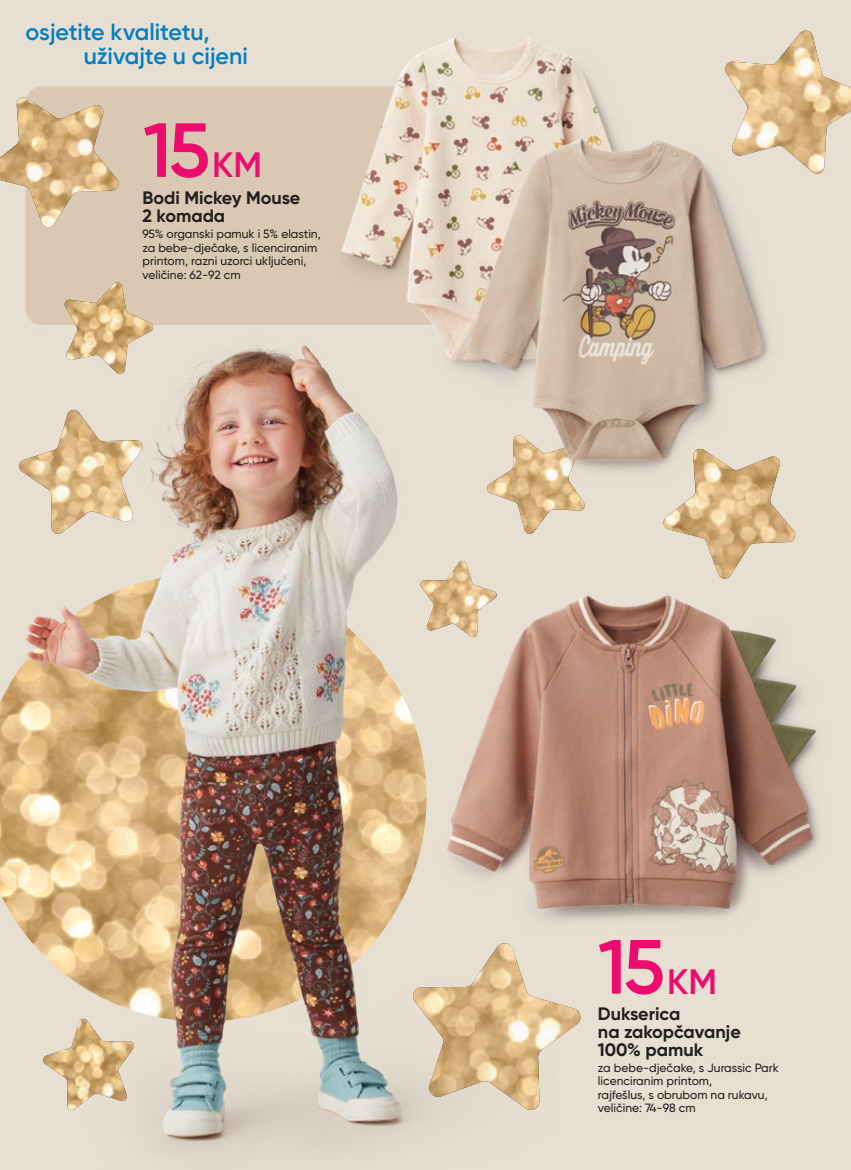
<style>
.page{position:relative;width:851px;height:1170px;background:#fff}
.page>*{position:absolute;margin:0;border:0;box-sizing:border-box;transform-origin:0 0}
.t1{font:600 76.5px "Gilroy";color:#ed0c6e}
.t2{font:600 23.25px/24px "Gilroy";letter-spacing:-.005em;color:#007dc5}
.t3{font:700 18px/18px "Gilroy";color:#231f20}
.t4{font:500 12px/13.5px "Gilroy";color:#231f20}
.s1{font-size:35.25px}
</style>
<div class="page">
<div style="left:0;top:0;width:850px;height:1169px;background:#e8dfd3"></div>
<div style="left:26px;top:86px;width:552px;height:239px;background:#d9c9b3;border-radius:16px"></div>
<img style="left:554px;top:496px;width:31px;height:15px">
<img style="left:554px;top:1002px;width:27px;height:39px">
<img style="left:725px;top:31px;width:125px;height:143px">
<img style="left:663px;top:496px;width:133px;height:65px">
<img style="left:0;top:97px;width:119px;height:132px">
<img style="left:64px;top:282px;width:90px;height:47px">
<img style="left:554px;top:571px;width:265px;height:350px">
<img style="left:319px;top:38px;width:286px;height:291px">
<img style="left:445px;top:109px;width:350px;height:9px">
<img style="left:445px;top:118px;width:350px;height:378px">
<img style="left:540px;top:329px;width:14px;height:723px">
<img style="left:0;top:329px;width:540px;height:824px">
<h2 class="t2" style="left:84px;top:20px;width:166px;text-indent:-58px">osjetite kvalitetu, uživajte u cijeni</h2>
<h1 class="t1" style="left:143px;top:103px;width:120px">15<span class="s1">KM</span></h1>
<h3 class="t3" style="left:142px;top:189px;width:159px">Bodi Mickey Mouse<br>2 komada</h3>
<p class="t4" style="left:142px;top:227px;width:180px">95% organski pamuk i 5% elastin, za bebe-dječake, s licenciranim printom, razni uzorci uključeni, veličine: 62-92 cm</p>
<h1 class="t1" style="left:598px;top:919px;width:120px">15<span class="s1">KM</span></h1>
<h3 class="t3" style="left:598px;top:1004px;width:144px">Dukserica<br>na zakopčavanje<br>100% pamuk</h3>
<p class="t4" style="left:598px;top:1060px;width:182px">za bebe-dječake, s Jurassic Park licenciranim printom,<br>rajfešlus, s obrubom na rukavu, veličine: 74-98 cm</p>
</div>
